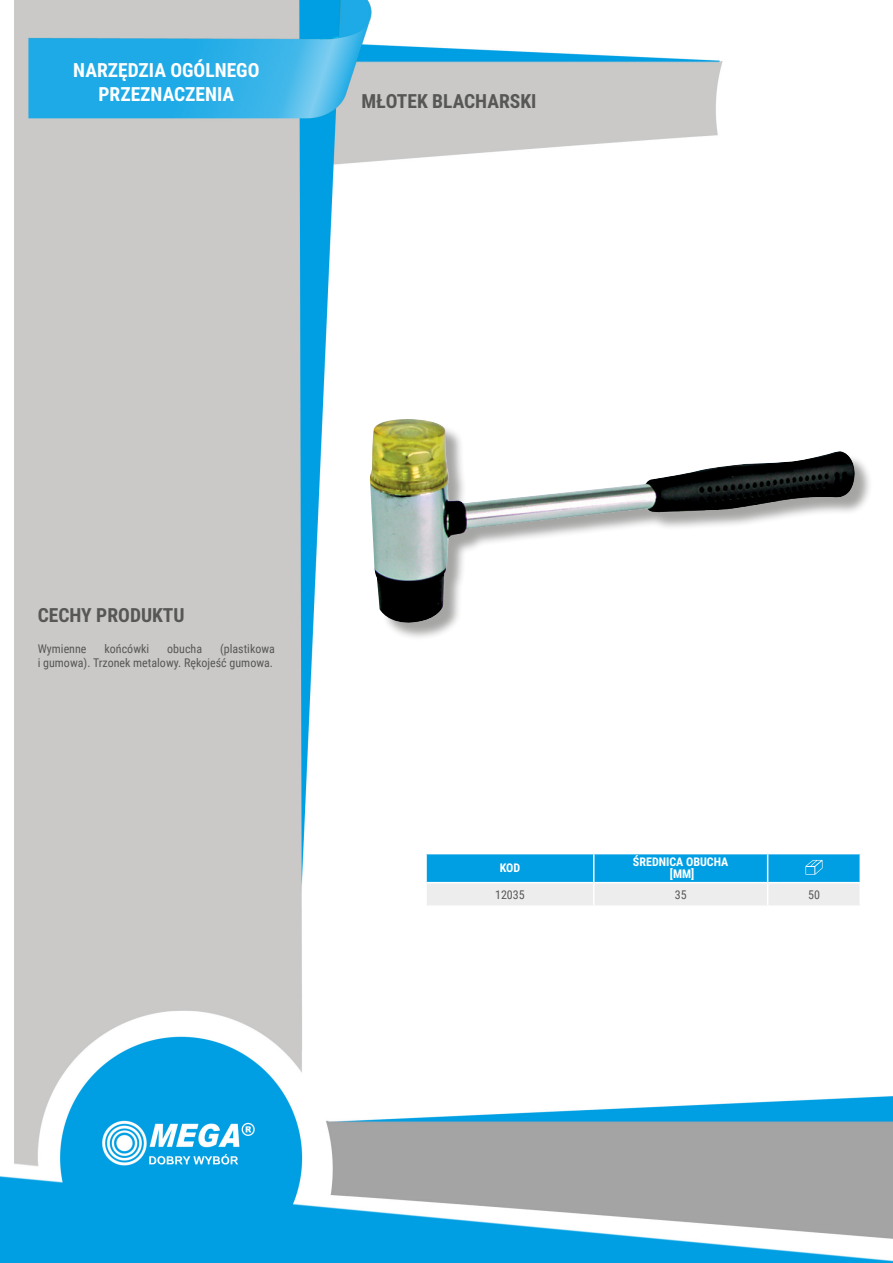
<style>
.page{position:relative;width:893px;height:1263px;background:#fff}
.page>*{position:absolute;margin:0;border:0;box-sizing:border-box;transform-origin:0 0}
.NagĹ_Ăłwek{font:700 19.5px/23.4px "Roboto Condensed";color:#fff;text-align:center}
.Lewo_bez_dzielenia{font:700 19.5px "Roboto Condensed";color:#575756}
.MateriaĹ__CECHY{font:700 19.5px "Roboto Condensed";color:#575756}
.Opisy{font:12px/14.4px "Roboto Condensed";color:#575756;text-align:right}
.Ĺšrodek_bez_dzieleni{font:700 12px "Roboto Condensed";color:#fff}
.Indeks{font:12px "Roboto Condensed";color:#575756}
.Ĺšrodek__wymuszenie{font:700 12px "Roboto Condensed";color:#fff}
.Center{font:12px "Roboto Condensed";color:#575756}
.Tabelka_nagĹ_Ăłwek{font:700 12px "Roboto Condensed";color:#fff}
</style>
<div class="page">
<img style="left:0;top:0;width:893px;height:1263px">
<div style="left:372px;top:422px;width:501px;height:219px;background:#1d1d1b;opacity:.4"></div>
<img style="left:370px;top:419px;width:485px;height:204px">
<hr style="left:425px;top:854px;width:2px;height:28px;background:#fff">
<hr style="left:425px;top:883px;width:2px;height:22px;background:#fff">
<hr style="left:425px;top:853px;width:169px;height:1px;background:#fff">
<hr style="left:425px;top:882px;width:169px;height:1px;background:#fff">
<hr style="left:425px;top:905px;width:169px;height:2px;background:#fff">
<hr style="left:594px;top:905px;width:174px;height:2px;background:#fff">
<hr style="left:768px;top:905px;width:93px;height:2px;background:#fff">
<svg style="left:426px;top:853px;width:435px;height:52px;background:#72c5e8"></svg>
<p class="NagĹ_Ăłwek" style="left:73px;top:58px;width:188px">NARZĘDZIA OGÓLNEGO<br>PRZEZNACZENIA</p>
<p class="Lewo_bez_dzielenia" style="left:361px;top:88px;width:177px">MŁOTEK BLACHARSKI</p>
<p class="MateriaĹ__CECHY" style="left:38px;top:601px;width:148px">CECHY PRODUKTU</p>
<p class="Opisy" style="left:38px;top:641px;width:50px">Wymienne</p>
<p class="Opisy" style="left:105px;top:641px;width:46px">końcówki</p>
<p class="Opisy" style="left:167px;top:641px;width:36px">obucha</p>
<p class="Opisy" style="left:38px;top:641px;width:239px">(plastikowa<br>i gumowa). Trzonek metalowy. Rękojeść gumowa.</p>
<p class="Tabelka_nagĹ_Ăłwek" style="left:500px;top:860px;width:22px">KOD</p>
<p class="Ĺšrodek_bez_dzieleni" style="left:633px;top:854px;width:97px">ŚREDNICA OBUCHA</p>
<p class="Ĺšrodek__wymuszenie" style="left:670px;top:866px;width:26px">[MM]</p>
<p class="Indeks" style="left:495px;top:886px;width:31px">12035</p>
<p class="Center" style="left:675px;top:886px;width:13px">35</p>
<p class="Center" style="left:808px;top:886px;width:13px">50</p>
</div>
